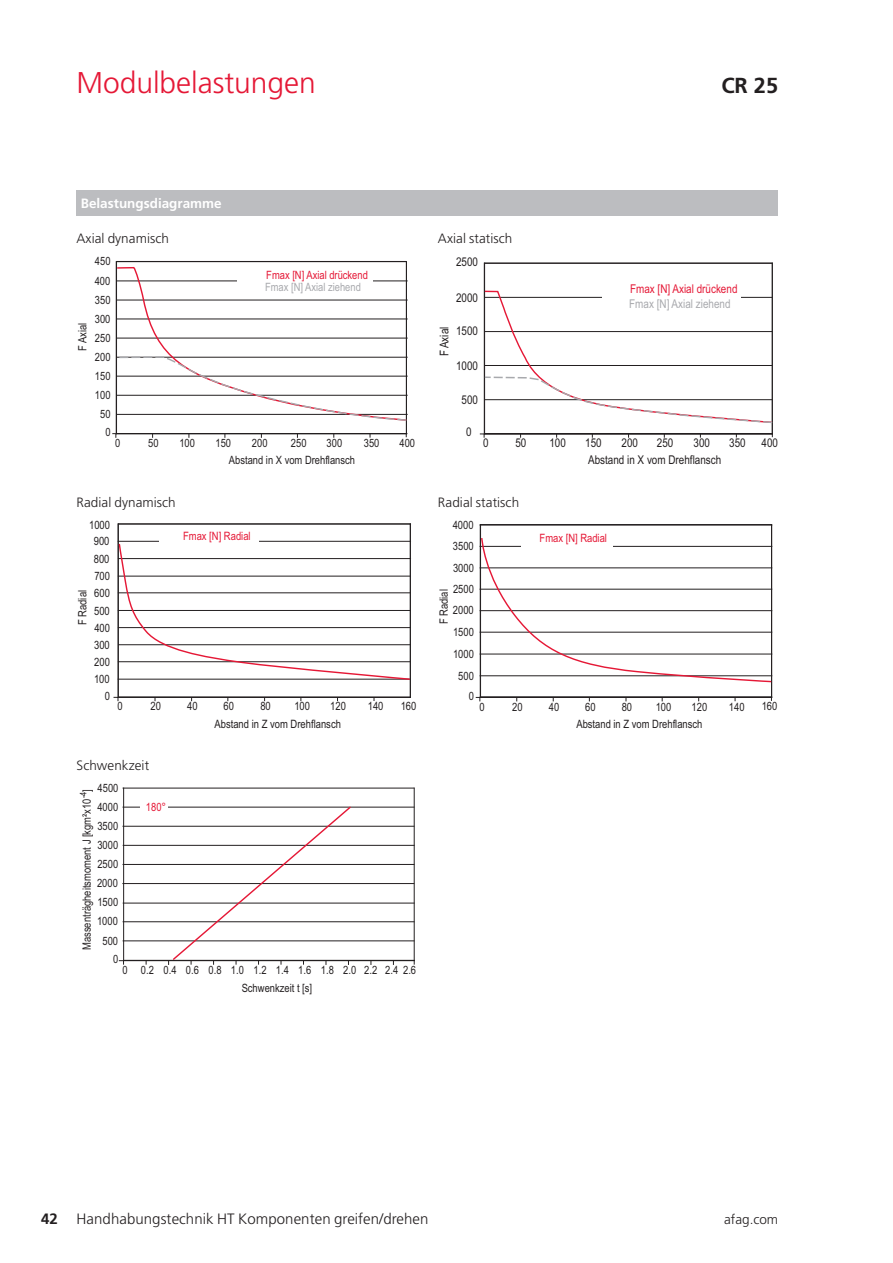
<style>
.page{position:relative;width:893px;height:1263px;background:#fff}
.page>*{position:absolute;margin:0;border:0;box-sizing:border-box;transform-origin:0 0}
.t1{font:300 30px "Frutiger LT Pro";color:#e51836}
.t2{font:700 21.75px "Frutiger LT Pro";color:#231f20}
.t3{font:300 15px "Frutiger LT Pro";letter-spacing:.005em;color:#231f20}
.t4{font:300 13.5px "Frutiger LT Pro";letter-spacing:.005em;color:#231f20}
.t5{font:700 13.5px "Frutiger LT Pro";color:#fff}
.t6{font:12.15px "Arial Narrow";color:#231f20}
.t7{font:12.15px "Arial Narrow";color:#e51836}
.t8{font:12.15px "Arial Narrow";color:#a8a9ad}
.t9{font:11.55px/16.6px "Arial Narrow";color:#231f20}
.t10{font:11.55px "Arial Narrow";color:#e51836}
.t11{font:11.4px/18.9px "Arial Narrow";color:#231f20;text-align:justify}
.t12{font:11.4px "Arial Narrow";color:#e51836}
.t13{font:11.4px "Arial Narrow";color:#a8a9ad}
.s1{font-weight:700}
</style>
<div class="page">
<div style="left:77px;top:190px;width:701px;height:26px;background:#bcbdc0"></div>
<hr style="left:113px;top:433px;width:294px;height:1px;background:#231f20">
<svg style="left:116px;top:266px;width:292px;height:90px"></svg>
<svg style="left:115px;top:356px;width:293px;height:65px"></svg>
<hr style="left:480px;top:434px;width:292px;height:1px;background:#231f20">
<hr style="left:772px;top:263px;width:1px;height:171px;background:#231f20">
<div style="left:484px;top:263px;width:288px;height:171px;border:1px solid #231f20"></div>
<div style="left:602px;top:264px;width:138px;height:34px;background:#fff"></div>
<svg style="left:483px;top:290px;width:290px;height:134px"></svg>
<hr style="left:114px;top:697px;width:296px;height:1px;background:#231f20">
<hr style="left:118px;top:541px;width:292px;height:1px;background:#231f20">
<div style="left:159px;top:532px;width:99px;height:19px;background:#fff"></div>
<svg style="left:118px;top:543px;width:293px;height:138px"></svg>
<hr style="left:476px;top:697px;width:296px;height:1px;background:#231f20">
<div style="left:480px;top:524px;width:292px;height:174px;border:1px solid #231f20"></div>
<svg style="left:480px;top:537px;width:292px;height:146px"></svg>
<hr style="left:119px;top:960px;width:295px;height:1px;background:#231f20">
<hr style="left:123px;top:788px;width:1px;height:172px;background:#231f20">
<hr style="left:414px;top:788px;width:1px;height:172px;background:#231f20">
<hr style="left:123px;top:903px;width:291px;height:1px;background:#231f20">
<hr style="left:123px;top:883px;width:291px;height:1px;background:#231f20">
<hr style="left:123px;top:921px;width:291px;height:1px;background:#231f20">
<hr style="left:123px;top:940px;width:291px;height:1px;background:#231f20">
<hr style="left:123px;top:845px;width:291px;height:1px;background:#231f20">
<hr style="left:123px;top:864px;width:291px;height:1px;background:#231f20">
<hr style="left:123px;top:826px;width:291px;height:1px;background:#231f20">
<hr style="left:123px;top:807px;width:291px;height:1px;background:#231f20">
<hr style="left:123px;top:788px;width:291px;height:1px;background:#231f20">
<div style="left:140px;top:797px;width:28px;height:20px;background:#fff"></div>
<svg style="left:168px;top:806px;width:184px;height:158px"></svg>
<h1 class="t1" style="left:77px;top:65px;width:241px">Modulbelastungen</h1>
<h2 class="t2" style="left:721px;top:72px;width:58px">CR 25</h2>
<p class="t5" style="left:81px;top:196px;width:143px">Belastungsdiagramme</p>
<p class="t4" style="left:77px;top:231px;width:94px">Axial dynamisch</p>
<p class="t11" style="left:72px;top:351px;width:30px;rotate:-90deg">F Axial</p>
<p class="t11" style="left:95px;top:251px;width:17px">450</p>
<p class="t11" style="left:95px;top:271px;width:17px">400</p>
<p class="t11" style="left:95px;top:309px;width:17px">300</p>
<p class="t11" style="left:95px;top:347px;width:17px">200</p>
<p class="t11" style="left:95px;top:290px;width:17px">350</p>
<p class="t11" style="left:95px;top:328px;width:17px">250</p>
<p class="t11" style="left:95px;top:366px;width:17px">150</p>
<p class="t11" style="left:95px;top:385px;width:17px">100</p>
<p class="t11" style="left:100px;top:404px;width:12px">50</p>
<p class="t11" style="left:105px;top:422px;width:7px">0</p>
<p class="t12" style="left:266px;top:266px;width:103px">Fmax [N] Axial drückend</p>
<p class="t13" style="left:265px;top:279px;width:97px">Fmax [N] Axial ziehend</p>
<p class="t11" style="left:115px;top:433px;width:7px">0</p>
<p class="t11" style="left:148px;top:433px;width:12px">50</p>
<p class="t11" style="left:179px;top:433px;width:17px">100</p>
<p class="t11" style="left:216px;top:433px;width:17px">150</p>
<p class="t11" style="left:252px;top:433px;width:17px">200</p>
<p class="t11" style="left:291px;top:433px;width:17px">250</p>
<p class="t11" style="left:327px;top:433px;width:17px">300</p>
<p class="t11" style="left:364px;top:433px;width:17px">350</p>
<p class="t11" style="left:399px;top:433px;width:17px">400</p>
<p class="t11" style="left:229px;top:450px;width:128px">Abstand in X vom Drehflansch</p>
<p class="t4" style="left:77px;top:494px;width:101px">Radial dynamisch</p>
<p class="t9" style="left:89px;top:516px;width:23px">1000</p>
<p class="t9" style="left:94px;top:550px;width:17px">800</p>
<p class="t9" style="left:94px;top:532px;width:17px">900</p>
<p class="t9" style="left:94px;top:567px;width:17px">700</p>
<p class="t9" style="left:94px;top:584px;width:17px">600</p>
<p class="t9" style="left:74px;top:625px;width:37px;rotate:-90deg">F Radial</p>
<p class="t9" style="left:94px;top:602px;width:17px">500</p>
<p class="t9" style="left:94px;top:619px;width:17px">400</p>
<p class="t9" style="left:94px;top:636px;width:17px">300<br>200</p>
<p class="t9" style="left:105px;top:687px;width:7px">0</p>
<p class="t9" style="left:94px;top:670px;width:17px">100</p>
<p class="t10" style="left:183px;top:528px;width:69px">Fmax [N] Radial</p>
<p class="t9" style="left:117px;top:697px;width:7px">0</p>
<p class="t9" style="left:151px;top:697px;width:12px">20</p>
<p class="t9" style="left:187px;top:697px;width:12px">40</p>
<p class="t9" style="left:224px;top:697px;width:12px">60</p>
<p class="t9" style="left:260px;top:697px;width:12px">80</p>
<p class="t9" style="left:294px;top:697px;width:17px">100</p>
<p class="t9" style="left:330px;top:697px;width:17px">120</p>
<p class="t9" style="left:368px;top:697px;width:17px">140</p>
<p class="t9" style="left:401px;top:697px;width:17px">160</p>
<p class="t4" style="left:77px;top:758px;width:74px">Schwenkzeit</p>
<p class="t11" style="left:98px;top:778px;width:22px">4500</p>
<p class="t11" style="left:97px;top:816px;width:22px">3500</p>
<p class="t11" style="left:97px;top:854px;width:23px">2500<br>2000<br>1500<br>1000</p>
<p class="t11" style="left:77px;top:950px;width:162px;rotate:-90deg">Massenträgheitsmoment J [kgm²x10<sup>-4</sup>]</p>
<p class="t11" style="left:97px;top:797px;width:22px">4000</p>
<p class="t11" style="left:97px;top:835px;width:22px">3000</p>
<p class="t11" style="left:103px;top:931px;width:17px">500</p>
<p class="t11" style="left:113px;top:949px;width:7px">0</p>
<p class="t12" style="left:146px;top:799px;width:22px">180°</p>
<p class="t9" style="left:214px;top:715px;width:128px">Abstand in Z vom Drehflansch</p>
<p class="t11" style="left:122px;top:960px;width:123px">0 0.2 0.4 0.6 0.8 1.0</p>
<p class="t11" style="left:253px;top:960px;width:164px">1.2 1.4 1.6 1.8 2.0 2.2 2.4 2.6</p>
<p class="t11" style="left:242px;top:978px;width:72px">Schwenkzeit t [s]</p>
<p class="t4" style="left:438px;top:231px;width:76px">Axial statisch</p>
<p class="t6" style="left:456px;top:252px;width:24px">2500</p>
<p class="t6" style="left:456px;top:289px;width:24px">2000</p>
<p class="t6" style="left:456px;top:322px;width:24px">1500</p>
<p class="t6" style="left:456px;top:356px;width:24px">1000</p>
<p class="t6" style="left:435px;top:356px;width:31px;rotate:-90deg">F Axial</p>
<p class="t6" style="left:461px;top:391px;width:18px">500</p>
<p class="t7" style="left:630px;top:280px;width:109px">Fmax [N] Axial drückend</p>
<p class="t8" style="left:629px;top:295px;width:103px">Fmax [N] Axial ziehend</p>
<p class="t6" style="left:466px;top:423px;width:7px">0</p>
<p class="t6" style="left:483px;top:434px;width:7px">0</p>
<p class="t6" style="left:515px;top:434px;width:13px">50</p>
<p class="t6" style="left:549px;top:433px;width:18px">100</p>
<p class="t6" style="left:585px;top:434px;width:18px">150</p>
<p class="t6" style="left:622px;top:434px;width:18px">200</p>
<p class="t6" style="left:657px;top:434px;width:18px">250</p>
<p class="t6" style="left:694px;top:434px;width:18px">300</p>
<p class="t6" style="left:729px;top:433px;width:18px">350</p>
<p class="t6" style="left:762px;top:433px;width:18px">400</p>
<p class="t6" style="left:588px;top:451px;width:135px">Abstand in X vom Drehflansch</p>
<p class="t4" style="left:438px;top:494px;width:83px">Radial statisch</p>
<p class="t9" style="left:453px;top:516px;width:22px">4000</p>
<p class="t9" style="left:453px;top:559px;width:22px">3000</p>
<p class="t9" style="left:453px;top:601px;width:22px">2000</p>
<p class="t9" style="left:453px;top:537px;width:22px">3500</p>
<p class="t9" style="left:453px;top:580px;width:22px">2500</p>
<p class="t9" style="left:435px;top:624px;width:37px;rotate:-90deg">F Radial</p>
<p class="t9" style="left:453px;top:624px;width:22px">1500</p>
<p class="t9" style="left:453px;top:645px;width:22px">1000</p>
<p class="t9" style="left:458px;top:667px;width:17px">500</p>
<p class="t9" style="left:469px;top:687px;width:7px">0</p>
<p class="t10" style="left:540px;top:530px;width:69px">Fmax [N] Radial</p>
<p class="t9" style="left:479px;top:698px;width:7px">0</p>
<p class="t9" style="left:512px;top:698px;width:12px">20</p>
<p class="t9" style="left:549px;top:698px;width:12px">40</p>
<p class="t9" style="left:585px;top:698px;width:12px">60</p>
<p class="t9" style="left:622px;top:698px;width:12px">80</p>
<p class="t9" style="left:656px;top:698px;width:17px">100</p>
<p class="t9" style="left:691px;top:698px;width:17px">120</p>
<p class="t9" style="left:729px;top:698px;width:17px">140</p>
<p class="t9" style="left:762px;top:698px;width:17px">160</p>
<p class="t9" style="left:576px;top:715px;width:128px">Abstand in Z vom Drehflansch</p>
<h3 class="t3" style="left:41px;top:1210px;width:389px"><span class="s1">42</span> Handhabungstechnik HT Komponenten greifen/drehen</h3>
<p class="t4" style="left:724px;top:1211px;width:55px">afag.com</p>
</div>
